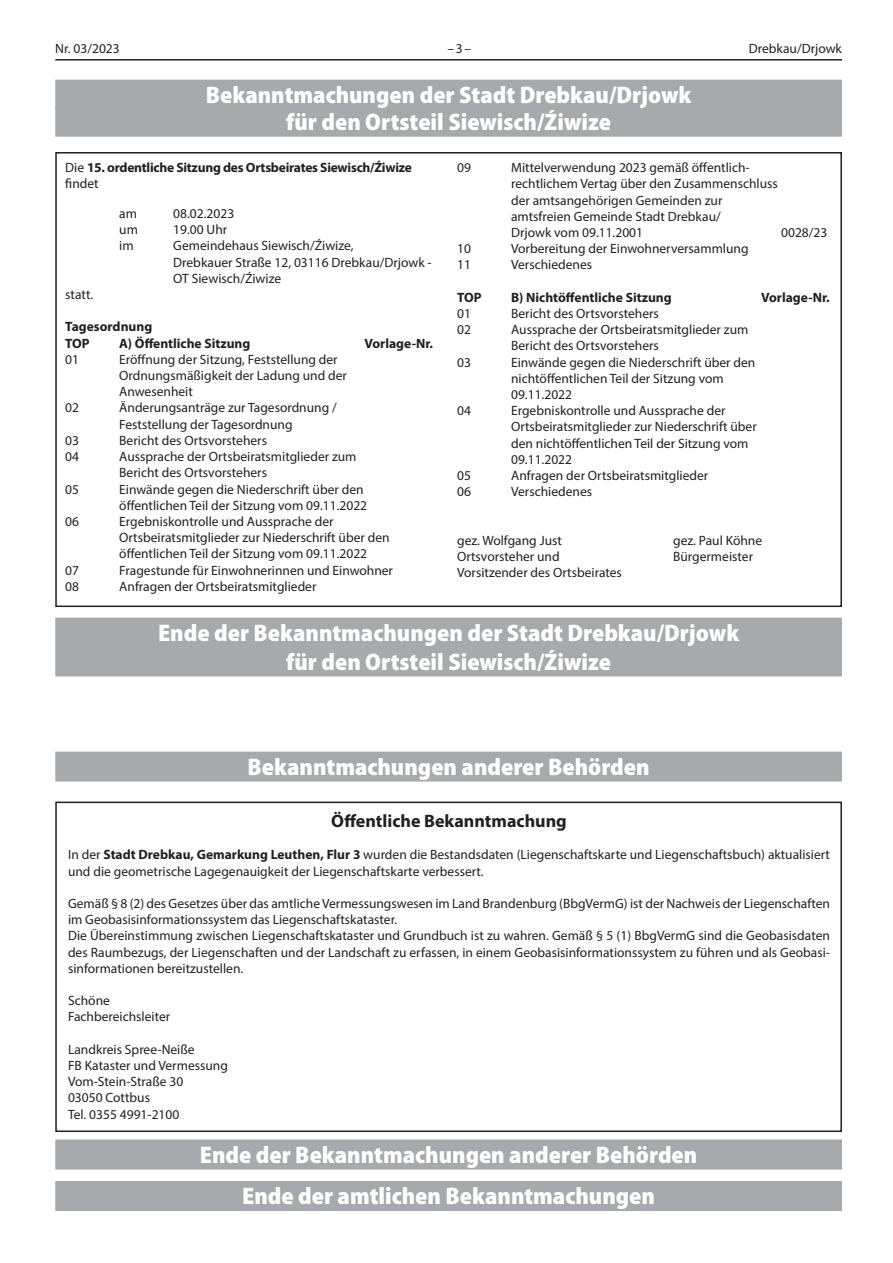
<style>
.page{position:relative;width:893px;height:1263px;background:#fff}
.page>*{position:absolute;margin:0;border:0;box-sizing:border-box;transform-origin:0 0}
.ÜS_amtlich{font:900 semi-condensed 24px "Myriad Pro";color:#fff}
.t1{font:700 18px "Myriad Pro";color:#231f20}
.Fliesstext{font:13.5px/16.2px "Myriad Pro";color:#231f20}
.Fliesstext-2{font:700 13.5px/16.2px "Myriad Pro";letter-spacing:-.005em;color:#231f20}
.s1{font-weight:400}
.s2{font-weight:700}
</style>
<div class="page">
<hr style="left:55px;top:59px;width:787px;height:2px;background:#231f20">
<div style="left:55px;top:1181px;width:787px;height:30px;background:#a8a9ad"></div>
<div style="left:55px;top:1139px;width:787px;height:30px;background:#a8a9ad"></div>
<div style="left:55px;top:80px;width:787px;height:30px;background:#a8a9ad"></div>
<div style="left:55px;top:107px;width:787px;height:30px;background:#a8a9ad"></div>
<div style="left:55px;top:152px;width:787px;height:455px;border:2px solid #231f20"></div>
<div style="left:55px;top:618px;width:787px;height:30px;background:#a8a9ad"></div>
<div style="left:55px;top:646px;width:787px;height:30px;background:#a8a9ad"></div>
<div style="left:55px;top:751px;width:787px;height:30px;background:#a8a9ad"></div>
<div style="left:55px;top:801px;width:787px;height:331px;border:2px solid #231f20"></div>
<p class="Fliesstext" style="left:55px;top:40px;width:66px">Nr. 03/2023</p>
<p class="Fliesstext" style="left:447px;top:40px;width:25px">–3–</p>
<p class="Fliesstext" style="left:749px;top:40px;width:95px">Drebkau/Drjowk</p>
<p class="ÜS_amtlich" style="left:206px;top:81px;width:487px">Bekanntmachungen der Stadt Drebkau/Drjowk</p>
<p class="ÜS_amtlich" style="left:286px;top:108px;width:326px">für den Ortsteil Siewisch/Źiwize</p>
<p class="Fliesstext-2" style="left:65px;top:159px;width:348px"><span class="s1">Die</span> 15. ordentliche Sitzung des Ortsbeirates Siewisch/Źiwize <span class="s1">findet</span></p>
<p class="Fliesstext" style="left:119px;top:205px;width:19px">am</p>
<p class="Fliesstext" style="left:173px;top:205px;width:62px">08.02.2023</p>
<p class="Fliesstext" style="left:119px;top:221px;width:20px">um</p>
<p class="Fliesstext" style="left:173px;top:221px;width:55px">19.00 Uhr</p>
<p class="Fliesstext" style="left:119px;top:238px;width:16px">im</p>
<p class="Fliesstext" style="left:173px;top:238px;width:260px">Gemeindehaus Siewisch/Źiwize,<br>Drebkauer Straße 12, 03116 Drebkau/Drjowk -</p>
<p class="Fliesstext" style="left:173px;top:270px;width:109px">OT Siewisch/Źiwize</p>
<p class="Fliesstext" style="left:65px;top:286px;width:29px">statt.</p>
<p class="Fliesstext-2" style="left:65px;top:318px;width:88px">Tagesordnung</p>
<p class="Fliesstext-2" style="left:65px;top:335px;width:26px">TOP</p>
<p class="Fliesstext-2" style="left:119px;top:335px;width:133px">A) Öffentliche Sitzung</p>
<p class="Fliesstext-2" style="left:364px;top:335px;width:70px">Vorlage-Nr.</p>
<p class="Fliesstext" style="left:65px;top:351px;width:15px">01</p>
<p class="Fliesstext" style="left:119px;top:351px;width:220px">Eröffnung der Sitzung, Feststellung der</p>
<p class="Fliesstext" style="left:119px;top:367px;width:229px">Ordnungsmäßigkeit der Ladung und der</p>
<p class="Fliesstext" style="left:119px;top:383px;width:75px">Anwesenheit</p>
<p class="Fliesstext" style="left:65px;top:400px;width:15px">02</p>
<p class="Fliesstext" style="left:119px;top:400px;width:219px">Änderungsanträge zur Tagesordnung /</p>
<p class="Fliesstext" style="left:119px;top:416px;width:175px">Feststellung der Tagesordnung</p>
<p class="Fliesstext" style="left:65px;top:432px;width:15px">03</p>
<p class="Fliesstext" style="left:119px;top:432px;width:149px">Bericht des Ortsvorstehers</p>
<p class="Fliesstext" style="left:65px;top:448px;width:15px">04</p>
<p class="Fliesstext" style="left:119px;top:448px;width:239px">Aussprache der Ortsbeiratsmitglieder zum</p>
<p class="Fliesstext" style="left:119px;top:464px;width:149px">Bericht des Ortsvorstehers</p>
<p class="Fliesstext" style="left:65px;top:481px;width:15px">05</p>
<p class="Fliesstext" style="left:119px;top:481px;width:246px">Einwände gegen die Niederschrift über den</p>
<p class="Fliesstext" style="left:119px;top:497px;width:249px">öffentlichen Teil der Sitzung vom 09.11.2022</p>
<p class="Fliesstext" style="left:65px;top:513px;width:15px">06</p>
<p class="Fliesstext" style="left:119px;top:513px;width:216px">Ergebniskontrolle und Aussprache der</p>
<p class="Fliesstext" style="left:119px;top:529px;width:272px">Ortsbeiratsmitglieder zur Niederschrift über den</p>
<p class="Fliesstext" style="left:119px;top:545px;width:249px">öffentlichen Teil der Sitzung vom 09.11.2022</p>
<p class="Fliesstext" style="left:65px;top:562px;width:15px">07</p>
<p class="Fliesstext" style="left:119px;top:562px;width:275px">Fragestunde für Einwohnerinnen und Einwohner</p>
<p class="Fliesstext" style="left:65px;top:578px;width:15px">08</p>
<p class="Fliesstext" style="left:119px;top:578px;width:199px">Anfragen der Ortsbeiratsmitglieder</p>
<p class="Fliesstext" style="left:457px;top:159px;width:15px">09</p>
<p class="Fliesstext" style="left:511px;top:159px;width:240px">Mittelverwendung 2023 gemäß öffentlich-</p>
<p class="Fliesstext" style="left:511px;top:175px;width:268px">rechtlichem Vertag über den Zusammenschluss</p>
<p class="Fliesstext" style="left:511px;top:192px;width:213px">der amtsangehörigen Gemeinden zur</p>
<p class="Fliesstext" style="left:511px;top:208px;width:211px">amtsfreien Gemeinde Stadt Drebkau/</p>
<p class="Fliesstext" style="left:511px;top:224px;width:134px">Drjowk vom 09.11.2001</p>
<p class="Fliesstext" style="left:781px;top:224px;width:48px">0028/23</p>
<p class="Fliesstext" style="left:457px;top:240px;width:15px">10</p>
<p class="Fliesstext" style="left:511px;top:240px;width:239px">Vorbereitung der Einwohnerversammlung</p>
<p class="Fliesstext" style="left:457px;top:256px;width:15px">11</p>
<p class="Fliesstext" style="left:511px;top:256px;width:83px">Verschiedenes</p>
<p class="Fliesstext-2" style="left:457px;top:289px;width:26px">TOP</p>
<p class="Fliesstext-2" style="left:511px;top:289px;width:162px">B) Nichtöffentliche Sitzung</p>
<p class="Fliesstext-2" style="left:761px;top:289px;width:70px">Vorlage-Nr.</p>
<p class="Fliesstext" style="left:457px;top:305px;width:15px">01</p>
<p class="Fliesstext" style="left:511px;top:305px;width:149px">Bericht des Ortsvorstehers</p>
<p class="Fliesstext" style="left:457px;top:321px;width:15px">02</p>
<p class="Fliesstext" style="left:511px;top:321px;width:239px">Aussprache der Ortsbeiratsmitglieder zum</p>
<p class="Fliesstext" style="left:511px;top:337px;width:149px">Bericht des Ortsvorstehers</p>
<p class="Fliesstext" style="left:457px;top:354px;width:15px">03</p>
<p class="Fliesstext" style="left:511px;top:354px;width:246px">Einwände gegen die Niederschrift über den</p>
<p class="Fliesstext" style="left:511px;top:370px;width:214px">nichtöffentlichen Teil der Sitzung vom</p>
<p class="Fliesstext" style="left:511px;top:386px;width:62px">09.11.2022</p>
<p class="Fliesstext" style="left:457px;top:402px;width:15px">04</p>
<p class="Fliesstext" style="left:511px;top:402px;width:216px">Ergebniskontrolle und Aussprache der</p>
<p class="Fliesstext" style="left:511px;top:418px;width:247px">Ortsbeiratsmitglieder zur Niederschrift über</p>
<p class="Fliesstext" style="left:511px;top:435px;width:239px">den nichtöffentlichen Teil der Sitzung vom</p>
<p class="Fliesstext" style="left:511px;top:451px;width:62px">09.11.2022</p>
<p class="Fliesstext" style="left:457px;top:467px;width:15px">05</p>
<p class="Fliesstext" style="left:511px;top:467px;width:199px">Anfragen der Ortsbeiratsmitglieder</p>
<p class="Fliesstext" style="left:457px;top:483px;width:15px">06</p>
<p class="Fliesstext" style="left:511px;top:483px;width:83px">Verschiedenes</p>
<p class="Fliesstext" style="left:457px;top:532px;width:106px">gez. Wolfgang Just</p>
<p class="Fliesstext" style="left:673px;top:532px;width:91px">gez. Paul Köhne</p>
<p class="Fliesstext" style="left:457px;top:548px;width:104px">Ortsvorsteher und</p>
<p class="Fliesstext" style="left:673px;top:548px;width:81px">Bürgermeister</p>
<p class="Fliesstext" style="left:457px;top:564px;width:166px">Vorsitzender des Ortsbeirates</p>
<p class="ÜS_amtlich" style="left:158px;top:619px;width:583px">Ende der Bekanntmachungen der Stadt Drebkau/Drjowk</p>
<p class="ÜS_amtlich" style="left:286px;top:648px;width:326px">für den Ortsteil Siewisch/Źiwize</p>
<p class="ÜS_amtlich" style="left:248px;top:753px;width:404px">Bekanntmachungen anderer Behörden</p>
<p class="t1" style="left:331px;top:809px;width:237px">Öffentliche Bekanntmachung</p>
<p class="Fliesstext" style="left:68px;top:846px;width:763px">In der <span class="s2">Stadt Drebkau, Gemarkung Leuthen, Flur 3</span> wurden die Bestandsdaten (Liegenschaftskarte und Liegenschaftsbuch) aktualisiert und die geometrische Lagegenauigkeit der Liegenschaftskarte verbessert.</p>
<p class="Fliesstext" style="left:68px;top:895px;width:763px">Gemäß § 8 (2) des Gesetzes über das amtliche Vermessungswesen im Land Brandenburg (BbgVermG) ist der Nachweis der Liegenschaften im Geobasisinformationssystem das Liegenschaftskataster.</p>
<p class="Fliesstext" style="left:68px;top:927px;width:763px;text-align:justify">Die Übereinstimmung zwischen Liegenschaftskataster und Grundbuch ist zu wahren. Gemäß § 5 (1) BbgVermG sind die Geobasisdaten des Raumbezugs, der Liegenschaften und der Landschaft zu erfassen, in einem Geobasisinformationssystem zu führen und als Geobasi&shy;sinformationen bereitzustellen.</p>
<p class="Fliesstext" style="left:68px;top:992px;width:43px">Schöne</p>
<p class="Fliesstext" style="left:68px;top:1008px;width:104px">Fachbereichsleiter</p>
<p class="Fliesstext" style="left:68px;top:1041px;width:128px">Landkreis Spree-Neiße</p>
<p class="Fliesstext" style="left:68px;top:1057px;width:161px">FB Kataster und Vermessung</p>
<p class="Fliesstext" style="left:68px;top:1073px;width:117px">Vom-Stein-Straße 30</p>
<p class="Fliesstext" style="left:68px;top:1089px;width:83px">03050 Cottbus</p>
<p class="Fliesstext" style="left:68px;top:1106px;width:113px">Tel. 0355 4991-2100</p>
<p class="ÜS_amtlich" style="left:200px;top:1141px;width:499px">Ende der Bekanntmachungen anderer Behörden</p>
<p class="ÜS_amtlich" style="left:242px;top:1183px;width:414px">Ende der amtlichen Bekanntmachungen</p>
</div>
